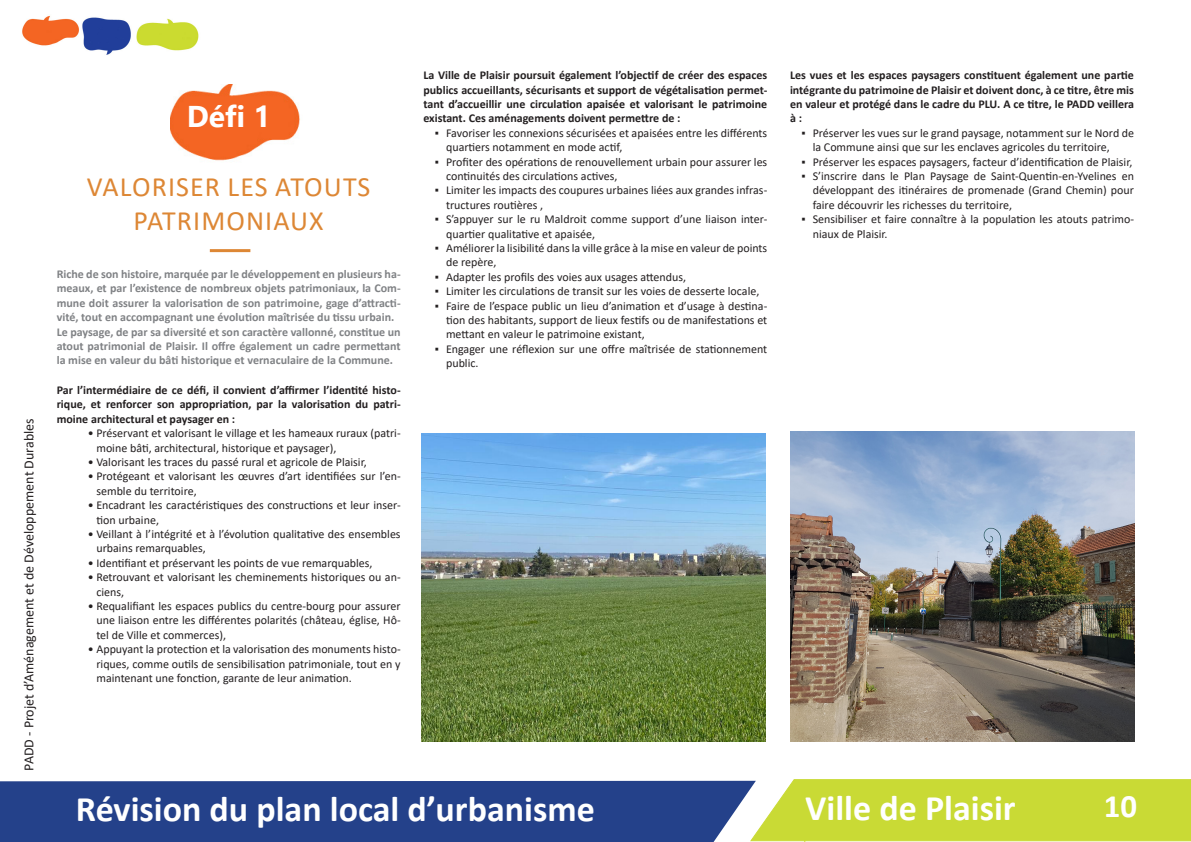
<style>
.page{position:relative;width:1191px;height:842px;background:#fff}
.page>*{position:absolute;margin:0;border:0;box-sizing:border-box;transform-origin:0 0}
.t1{font:700 36px "Calibri";color:#fff}
.t2{font:700 32.8px "Calibri";color:#fff}
.t3{font:700 30px "Ebrima";color:#fff}
._3_-_Titre_défi_orie{font:28px/33.6px "Calibri";letter-spacing:.04em;color:#dd8735;text-align:center}
.t4{font:14px "Calibri";color:#231f20}
.t5{font:12px/14.4px "Calibri";color:#231f20}
._5-Corps_de_texte_no{font:700 12px/14.4px "Calibri";color:#231f20;text-align:justify}
.intro_grise{font:700 12px/14.4px "Calibri";color:#808285;text-align:justify}
</style>
<div class="page">
<div style="left:0;top:781px;width:749px;height:61px;background:#24418a"></div>
<svg style="left:749px;top:779px;width:442px;height:63px;background:#ccdc42"></svg>
<img style="left:22px;top:15px;width:177px;height:40px">
<img style="left:421px;top:434px;width:344px;height:308px">
<hr style="left:210px;top:249px;width:40px;height:3px;background:#dd8735">
<img style="left:170px;top:84px;width:130px;height:77px">
<img style="left:790px;top:432px;width:344px;height:310px">
<p class="t4" style="left:19px;top:770px;width:354px;rotate:-90deg">PADD - Projet d’Aménagement et de Développement Durables</p>
<p class="t3" style="left:187px;top:93px;width:85px">Défi 1</p>
<p class="_3_-_Titre_défi_orie" style="left:87px;top:170px;width:285px">VALORISER LES ATOUTS<br>PATRIMONIAUX</p>
<p class="intro_grise" style="left:57px;top:267px;width:345px">Riche de son histoire, marquée par le développement en plusieurs ha&shy;meaux, et par l’existence de nombreux objets patrimoniaux, la Com&shy;mune doit assurer la valorisation de son patrimoine, gage d’attracti&shy;vité, tout en accompagnant une évolution maîtrisée du tissu urbain.</p>
<p class="intro_grise" style="left:57px;top:324px;width:345px">Le paysage, de par sa diversité et son caractère vallonné, constitue un atout patrimonial de Plaisir. Il offre également un cadre permettant la mise en valeur du bâti historique et vernaculaire de la Commune.</p>
<p class="_5-Corps_de_texte_no" style="left:57px;top:383px;width:345px">Par l’intermédiaire de ce défi, il convient d’affirmer l’identité histo&shy;rique, et renforcer son appropriation, par la valorisation du patri&shy;moine architectural et paysager en :</p>
<p class="t5" style="left:96px;top:426px;width:306px;text-indent:-9px">• Préservant et valorisant le village et les hameaux ruraux (patri&shy;moine bâti, architectural, historique et paysager),</p>
<p class="t5" style="left:88px;top:455px;width:280px">• Valorisant les traces du passé rural et agricole de Plaisir,</p>
<p class="t5" style="left:96px;top:469px;width:306px;text-indent:-9px">• Protégeant et valorisant les œuvres d’art identifiées sur l’en&shy;semble du territoire,</p>
<p class="t5" style="left:96px;top:498px;width:306px;text-indent:-9px">• Encadrant les caractéristiques des constructions et leur inser&shy;tion urbaine,</p>
<p class="t5" style="left:96px;top:527px;width:306px;text-indent:-9px">• Veillant à l’intégrité et à l’évolution qualitative des ensembles urbains remarquables,</p>
<p class="t5" style="left:88px;top:555px;width:286px">• Identifiant et préservant les points de vue remarquables,</p>
<p class="t5" style="left:96px;top:570px;width:306px;text-indent:-9px">• Retrouvant et valorisant les cheminements historiques ou an&shy;ciens,</p>
<p class="t5" style="left:96px;top:599px;width:306px;text-align:justify;text-indent:-9px">• Requalifiant les espaces publics du centre-bourg pour assurer une liaison entre les différentes polarités (château, église, Hô&shy;tel de Ville et commerces),</p>
<p class="t5" style="left:96px;top:642px;width:306px;text-align:justify;text-indent:-9px">• Appuyant la protection et la valorisation des monuments histo&shy;riques, comme outils de sensibilisation patrimoniale, tout en y maintenant une fonction, garante de leur animation.</p>
<p class="_5-Corps_de_texte_no" style="left:423px;top:68px;width:345px">La Ville de Plaisir poursuit également l’objectif de créer des espaces publics accueillants, sécurisants et support de végétalisation permet&shy;tant d’accueillir une circulation apaisée et valorisant le patrimoine existant. Ces aménagements doivent permettre de :</p>
<p class="t5" style="left:446px;top:125px;width:323px;text-indent:-11px">▪ Favoriser les connexions sécurisées et apaisées entre les différents quartiers notamment en mode actif,</p>
<p class="t5" style="left:446px;top:154px;width:323px;text-indent:-11px">▪ Profiter des opérations de renouvellement urbain pour assurer les continuités des circulations actives,</p>
<p class="t5" style="left:446px;top:183px;width:323px;text-indent:-11px">▪ Limiter les impacts des coupures urbaines liées aux grandes infras&shy;tructures routières ,</p>
<p class="t5" style="left:446px;top:212px;width:323px;text-indent:-11px">▪ S’appuyer sur le ru Maldroit comme support d’une liaison inter&shy;quartier qualitative et apaisée,</p>
<p class="t5" style="left:446px;top:241px;width:323px;text-indent:-11px">▪ Améliorer la lisibilité dans la ville grâce à la mise en valeur de points de repère,</p>
<p class="t5" style="left:435px;top:269px;width:253px">▪ Adapter les profils des voies aux usages attendus,</p>
<p class="t5" style="left:435px;top:284px;width:326px">▪ Limiter les circulations de transit sur les voies de desserte locale,</p>
<p class="t5" style="left:446px;top:298px;width:323px;text-align:justify;text-indent:-11px">▪ Faire de l’espace public un lieu d’animation et d’usage à destina&shy;tion des habitants, support de lieux festifs ou de manifestations et mettant en valeur le patrimoine existant,</p>
<p class="t5" style="left:446px;top:341px;width:323px;text-indent:-11px">▪ Engager une réflexion sur une offre maîtrisée de stationnement public.</p>
<p class="_5-Corps_de_texte_no" style="left:790px;top:68px;width:345px">Les vues et les espaces paysagers constituent également une partie intégrante du patrimoine de Plaisir et doivent donc, à ce titre, être mis en valeur et protégé dans le cadre du PLU. A ce titre, le PADD veillera à :</p>
<p class="t5" style="left:812px;top:125px;width:323px;text-indent:-11px">▪ Préserver les vues sur le grand paysage, notamment sur le Nord de la Commune ainsi que sur les enclaves agricoles du territoire,</p>
<p class="t5" style="left:801px;top:154px;width:333px">▪ Préserver les espaces paysagers, facteur d’identification de Plaisir,</p>
<p class="t5" style="left:812px;top:169px;width:323px;text-align:justify;text-indent:-11px">▪ S’inscrire dans le Plan Paysage de Saint-Quentin-en-Yvelines en développant des itinéraires de promenade (Grand Chemin) pour faire découvrir les richesses du territoire,</p>
<p class="t5" style="left:812px;top:212px;width:323px;text-indent:-11px">▪ Sensibiliser et faire connaître à la population les atouts patrimo&shy;niaux de Plaisir.</p>
<h1 class="t1" style="left:76px;top:784px;width:520px">Révision du plan local d’urbanisme</h1>
<h1 class="t1" style="left:805px;top:783px;width:212px">Ville de Plaisir</h1>
<h2 class="t2" style="left:1103px;top:782px;width:35px">10</h2>
</div>
